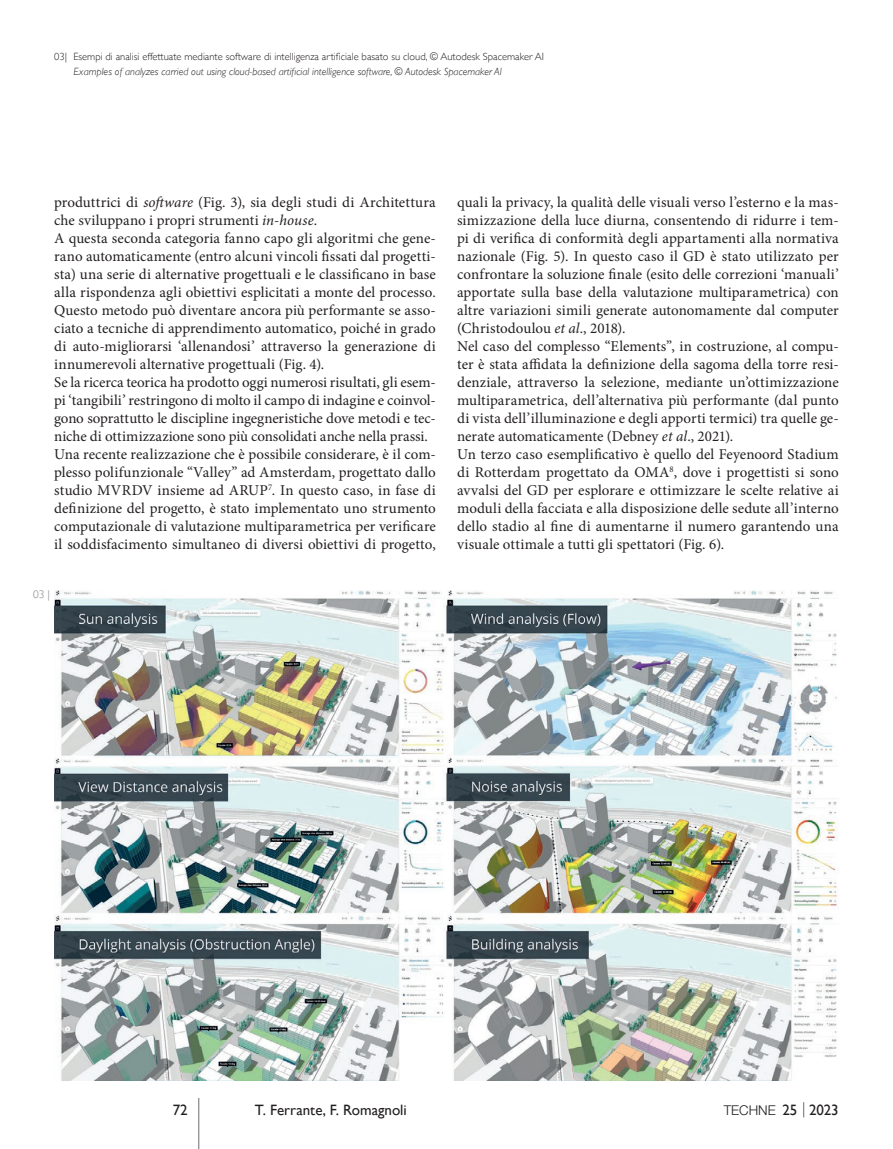
<style>
.page{position:relative;width:893px;height:1149px;background:#fff}
.page>*{position:absolute;margin:0;border:0;box-sizing:border-box;transform-origin:0 0}
.t1{font:15px/18px "Minion Pro";color:#231f20}
.t2{font:15px "Gill Sans";color:#231f20}
.t3{font:300 13.5px "Helvetica Neue LT Std";color:#231f20}
.t4{font:300 11.25px "Gill Sans";color:#808285}
.t5{font:300 10.5px "Gill Sans";color:#231f20}
.t6{font:italic 300 10.5px "Gill Sans";color:#231f20}
.s1{font-style:italic}
.s2{font-family:"Gill Sans";font-weight:400;font-size:15px}
</style>
<div class="page">
<svg style="left:803px;top:1102px;width:1px;height:14px"></svg>
<hr style="left:198px;top:1097px;width:1px;height:51px;background:#6c6d70">
<img style="left:54px;top:590px;width:784px;height:490px">
<p class="t5" style="left:54px;top:49px;width:491px">03| Esempi di analisi effettuate mediante software di intelligenza artificiale basato su cloud, © Autodesk Spacemaker AI</p>
<p class="t6" style="left:73px;top:66px;width:430px">Examples of analyzes carried out using cloud-based artificial intelligence software, © Autodesk Spacemaker AI</p>
<p class="t1" style="left:54px;top:193px;width:383px">produttrici di <span class="s1">software</span> (Fig. 3), sia degli studi di Architettura che sviluppano i propri strumenti <span class="s1">in-house</span>.<br>A questa seconda categoria fanno capo gli algoritmi che gene&shy;rano automaticamente (entro alcuni vincoli fissati dal progetti&shy;sta) una serie di alternative progettuali e le classificano in base alla rispondenza agli obiettivi esplicitati a monte del processo.<br>Questo metodo può diventare ancora più performante se asso&shy;ciato a tecniche di apprendimento automatico, poiché in grado di auto-migliorarsi ‘allenandosi’ attraverso la generazione di innumerevoli alternative progettuali (Fig. 4).<br>Se la ricerca teorica ha prodotto oggi numerosi risultati, gli esem&shy;pi ‘tangibili’ restringono di molto il campo di indagine e coinvol&shy;gono soprattutto le discipline ingegneristiche dove metodi e tec&shy;niche di ottimizzazione sono più consolidati anche nella prassi.<br>Una recente realizzazione che è possibile considerare, è il com&shy;plesso polifunzionale “Valley” ad Amsterdam, progettato dallo studio MVRDV insieme ad ARUP<sup>7</sup>. In questo caso, in fase di definizione del progetto, è stato implementato uno strumento computazionale di valutazione multiparametrica per verificare il soddisfacimento simultaneo di diversi obiettivi di progetto,</p>
<p class="t1" style="left:457px;top:193px;width:383px">quali la privacy, la qualità delle visuali verso l’esterno e la mas&shy;simizzazione della luce diurna, consentendo di ridurre i tem&shy;pi di verifica di conformità degli appartamenti alla normativa nazionale (Fig. 5). In questo caso il GD è stato utilizzato per confrontare la soluzione finale (esito delle correzioni ‘manuali’ apportate sulla base della valutazione multiparametrica) con altre variazioni simili generate autonomamente dal computer (Christodoulou <span class="s1">et al</span>., 2018).<br>Nel caso del complesso “Elements”, in costruzione, al compu&shy;ter è stata affidata la definizione della sagoma della torre resi&shy;denziale, attraverso la selezione, mediante un’ottimizzazione multiparametrica, dell’alternativa più performante (dal punto di vista dell’illuminazione e degli apporti termici) tra quelle ge&shy;nerate automaticamente (Debney <span class="s1">et al</span>., 2021).<br>Un terzo caso esemplificativo è quello del Feyenoord Stadium di Rotterdam progettato da OMA<sup>8</sup>, dove i progettisti si sono avvalsi del GD per esplorare e ottimizzare le scelte relative ai moduli della facciata e alla disposizione delle sedute all’interno dello stadio al fine di aumentarne il numero garantendo una visuale ottimale a tutti gli spettatori (Fig. 6).</p>
<p class="t4" style="left:33px;top:585px;width:18px">03 |</p>
<p class="t2" style="left:173px;top:1100px;width:16px">72</p>
<p class="t2" style="left:255px;top:1100px;width:153px">T. Ferrante, F. Romagnoli</p>
<p class="t3" style="left:724px;top:1101px;width:117px">TECHNE <span class="s2">25 2023</span></p>
</div>
